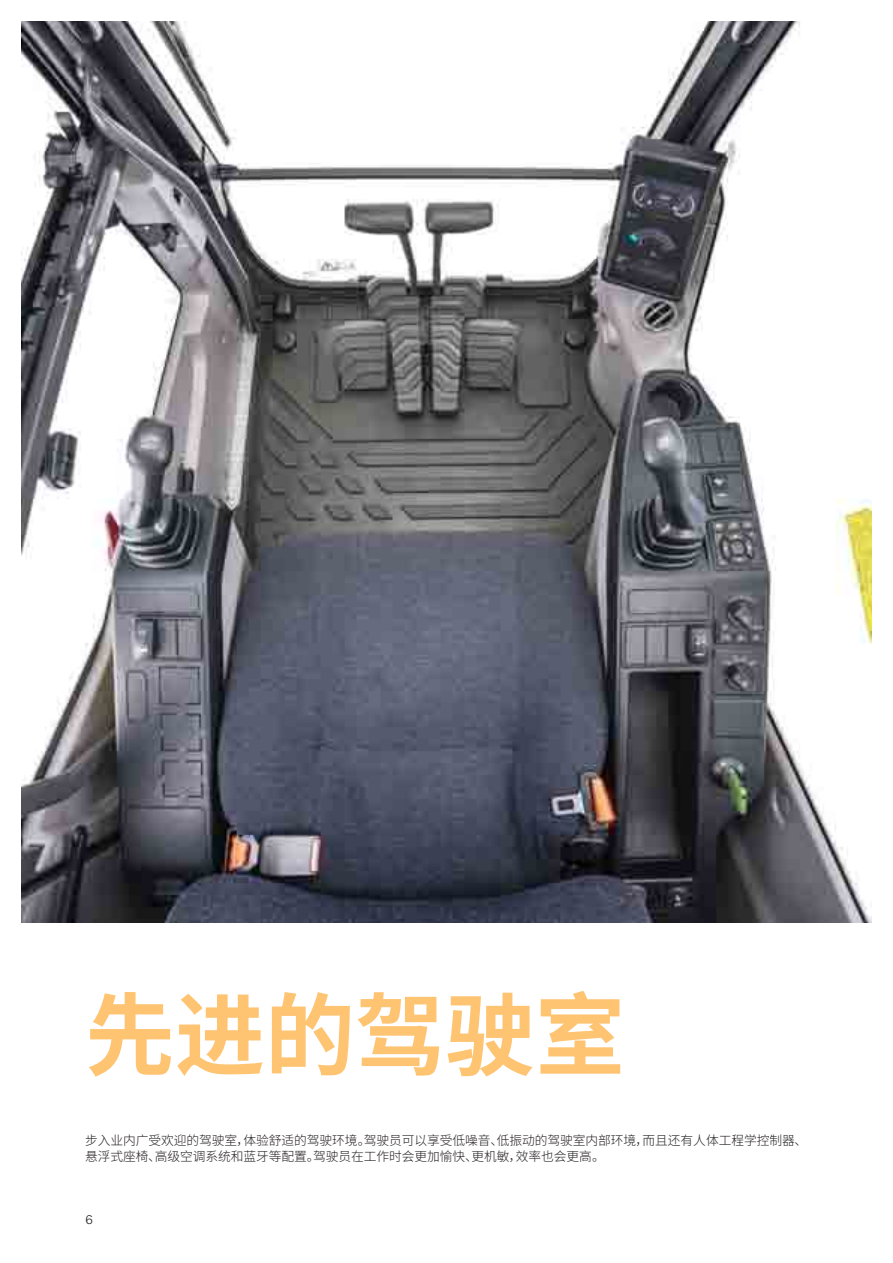
<style>
.page{position:relative;width:893px;height:1263px;background:#fff}
.page>*{position:absolute;margin:0;border:0;box-sizing:border-box;transform-origin:0 0}
.t1{font:700 90px "Source Han Sans CN";color:#fec472}
.t2{font:300 12.75px/16.5px "Source Han Sans CN";letter-spacing:-.005em;color:#231f20}
.t3{font:300 12.75px "Volvo Novum";color:#231f20}
</style>
<div class="page">
<img style="left:21px;top:21px;width:851px;height:902px">
<h1 class="t1" style="left:85px;top:984px;width:541px">先进的驾驶室</h1>
<p class="t2" style="left:85px;top:1132px;width:724px">步入业内广受欢迎的驾驶室，体验舒适的驾驶环境。驾驶员可以享受低噪音、低振动的驾驶室内部环境，而且还有人体工程学控制器、悬浮式座椅、高级空调系统和蓝牙等配置。驾驶员在工作时会更加愉快、更机敏，效率也会更高。</p>
<p class="t3" style="left:85px;top:1211px;width:10px">6</p>
</div>
